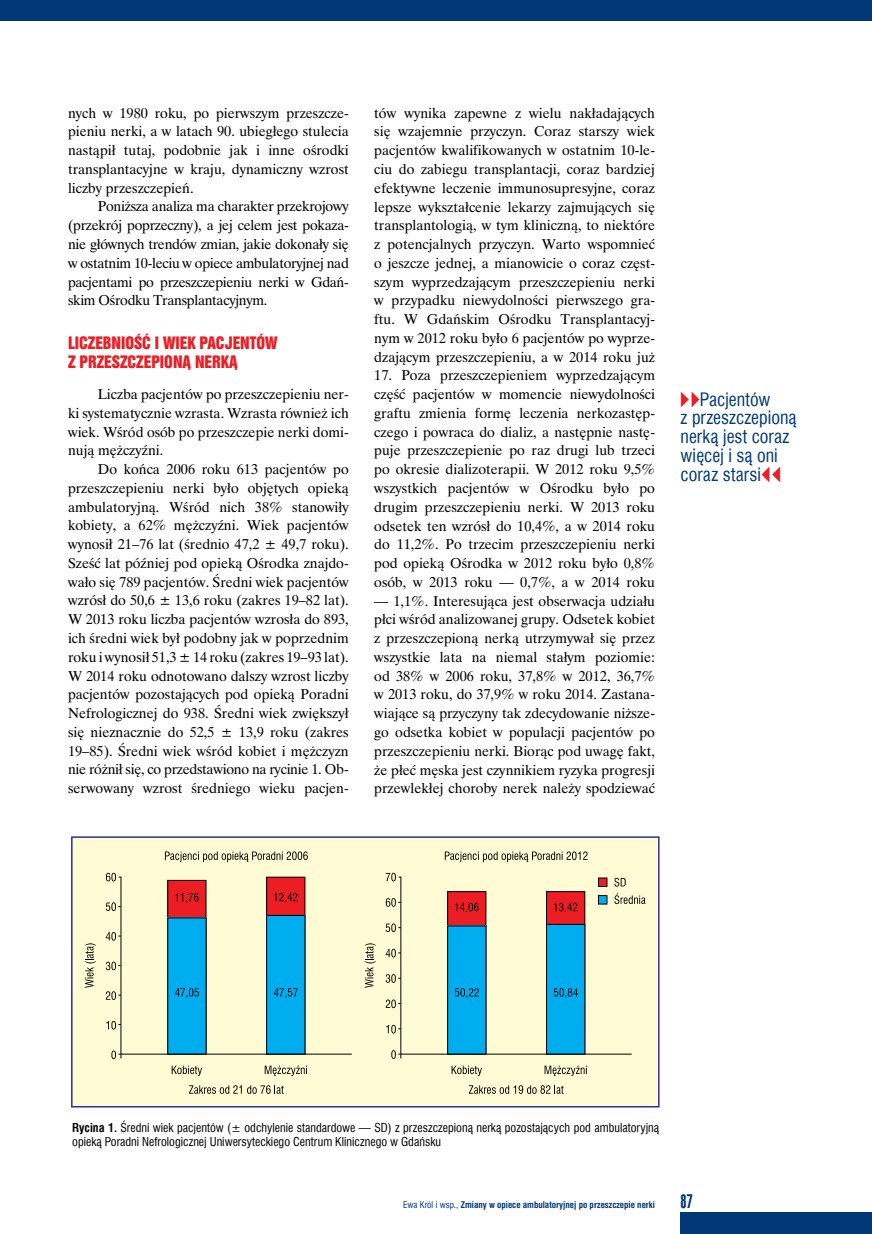
<style>
.page{position:relative;width:872px;height:1234px;background:#fff}
.page>*{position:absolute;margin:0;border:0;box-sizing:border-box;transform-origin:0 0}
.t1{font:18px/18.8px "Swis 721 Cn EU";color:#003976}
.t2{font:18px "Swis 924 EU";color:#003976}
.t3{font:15.75px/18.8px "Swis 921 EU";color:#ed1d24}
.t4{font:14.25px/18.8px "Time Ibis EE";color:#000;text-align:justify}
.t5{font:12px/14.7px "Swis 721 Cn EU";color:#000}
.t6{font:700 9px "Swis 721 Cn EU";color:#003976}
.s1{font-family:"Newspaper Pi";color:#ed1d24}
.s2{font-weight:700}
.s3{font-weight:400}
</style>
<div class="page">
<div style="left:680px;top:1212px;width:192px;height:21px;background:#003976"></div>
<div style="left:0;top:0;width:872px;height:21px;background:#003976"></div>
<div style="left:71px;top:836px;width:588px;height:271px;background:#fffcd5;border:2px solid #2e3092"></div>
<svg style="left:172px;top:1065px;width:30px;height:10px"></svg>
<svg style="left:85px;top:943px;width:11px;height:44px"></svg>
<svg style="left:189px;top:1085px;width:95px;height:8px"></svg>
<svg style="left:165px;top:851px;width:143px;height:10px"></svg>
<svg style="left:265px;top:1065px;width:42px;height:10px"></svg>
<svg style="left:106px;top:872px;width:246px;height:186px"></svg>
<svg style="left:451px;top:1065px;width:31px;height:10px"></svg>
<svg style="left:365px;top:943px;width:11px;height:44px"></svg>
<svg style="left:469px;top:1085px;width:94px;height:8px"></svg>
<svg style="left:445px;top:851px;width:142px;height:10px"></svg>
<svg style="left:544px;top:1065px;width:43px;height:10px"></svg>
<svg style="left:385px;top:872px;width:260px;height:186px"></svg>
<p class="t4" style="left:68px;top:103px;width:282px">nych w 1980 roku, po pierwszym przeszcze&shy;pieniu nerki, a w latach 90. ubiegłego stulecia nastąpił tutaj, podobnie jak i inne ośrodki transplantacyjne w kraju, dynamiczny wzrost liczby przeszczepień.</p>
<p class="t4" style="left:68px;top:197px;width:282px;text-indent:30px">Poniższa analiza ma charakter przekrojowy (przekrój poprzeczny), a jej celem jest pokaza&shy;nie głównych trendów zmian, jakie dokonały się w ostatnim 10-leciu w opiece ambulatoryjnej nad pacjentami po przeszczepieniu nerki w Gdań&shy;skim Ośrodku Transplantacyjnym.</p>
<p class="t3" style="left:68px;top:333px;width:211px">LICZEBNIOŚĆ I WIEK PACJENTÓW<br>Z PRZESZCZEPIONĄ NERKĄ</p>
<p class="t4" style="left:68px;top:384px;width:282px;text-indent:30px">Liczba pacjentów po przeszczepieniu ner&shy;ki systematycznie wzrasta. Wzrasta również ich wiek. Wśród osób po przeszczepie nerki domi&shy;nują mężczyźni.</p>
<p class="t4" style="left:68px;top:459px;width:282px;text-indent:30px">Do końca 2006 roku 613 pacjentów po przeszczepieniu nerki było objętych opieką ambulatoryjną. Wśród nich 38% stanowiły kobiety, a 62% mężczyźni. Wiek pacjentów wynosił 21–76 lat (średnio 47,2 ± 49,7 roku).<br>Sześć lat później pod opieką Ośrodka znajdo&shy;wało się 789 pacjentów. Średni wiek pacjentów wzrósł do 50,6 ± 13,6 roku (zakres 19–82 lat).<br>W 2013 roku liczba pacjentów wzrosła do 893, ich średni wiek był podobny jak w poprzednim roku i wynosił 51,3 ± 14 roku (zakres 19–93 lat).<br>W 2014 roku odnotowano dalszy wzrost liczby pacjentów pozostających pod opieką Poradni Nefrologicznej do 938. Średni wiek zwiększył się nieznacznie do 52,5 ± 13,9 roku (zakres 19–85). Średni wiek wśród kobiet i mężczyzn nie różnił się, co przedstawiono na rycinie 1. Ob&shy;serwowany wzrost średniego wieku pacjen-</p>
<p class="t4" style="left:374px;top:103px;width:282px">tów wynika zapewne z wielu nakładających się wzajemnie przyczyn. Coraz starszy wiek pacjentów kwalifikowanych w ostatnim 10-le&shy;ciu do zabiegu transplantacji, coraz bardziej efektywne leczenie immunosupresyjne, coraz lepsze wykształcenie lekarzy zajmujących się transplantologią, w tym kliniczną, to niektóre z potencjalnych przyczyn. Warto wspomnieć o jeszcze jednej, a mianowicie o coraz częst&shy;szym wyprzedzającym przeszczepieniu nerki w przypadku niewydolności pierwszego gra&shy;ftu. W Gdańskim Ośrodku Transplantacyj&shy;nym w 2012 roku było 6 pacjentów po wyprze&shy;dzającym przeszczepieniu, a w 2014 roku już</p>
<p class="t4" style="left:374px;top:366px;width:282px">17. Poza przeszczepieniem wyprzedzającym część pacjentów w momencie niewydolności graftu zmienia formę leczenia nerkozastęp&shy;czego i powraca do dializ, a następnie nastę&shy;puje przeszczepienie po raz drugi lub trzeci po okresie dializoterapii. W 2012 roku 9,5% wszystkich pacjentów w Ośrodku było po drugim przeszczepieniu nerki. W 2013 roku odsetek ten wzrósł do 10,4%, a w 2014 roku do 11,2%. Po trzecim przeszczepieniu nerki pod opieką Ośrodka w 2012 roku było 0,8% osób, w 2013 roku — 0,7%, a w 2014 roku</p>
<p class="t4" style="left:374px;top:591px;width:282px">— 1,1%. Interesująca jest obserwacja udziału płci wśród analizowanej grupy. Odsetek kobiet z przeszczepioną nerką utrzymywał się przez wszystkie lata na niemal stałym poziomie: od 38% w 2006 roku, 37,8% w 2012, 36,7% w 2013 roku, do 37,9% w roku 2014. Zastana&shy;wiające są przyczyny tak zdecydowanie niższe&shy;go odsetka kobiet w populacji pacjentów po przeszczepieniu nerki. Biorąc pod uwagę fakt, że płeć męska jest czynnikiem ryzyka progresji przewlekłej choroby nerek należy spodziewać</p>
<p class="t1" style="left:680px;top:389px;width:117px"><span class="s1">VV</span>Pacjentów<br>z przeszczepioną nerką jest coraz więcej i są oni coraz starsi<span class="s1">CC</span></p>
<p class="t5" style="left:72px;top:1119px;width:588px"><span class="s2">Rycina 1.</span> Średni wiek pacjentów (± odchylenie standardowe — SD) z przeszczepioną nerką pozostających pod ambulatoryjną opieką Poradni Nefrologicznej Uniwersyteckiego Centrum Klinicznego w Gdańsku</p>
<p class="t6" style="left:403px;top:1198px;width:253px"><span class="s3">Ewa Król i wsp.,</span> Zmiany w opiece ambulatoryjnej po przeszczepie nerki</p>
<p class="t2" style="left:680px;top:1189px;width:14px">87</p>
</div>
